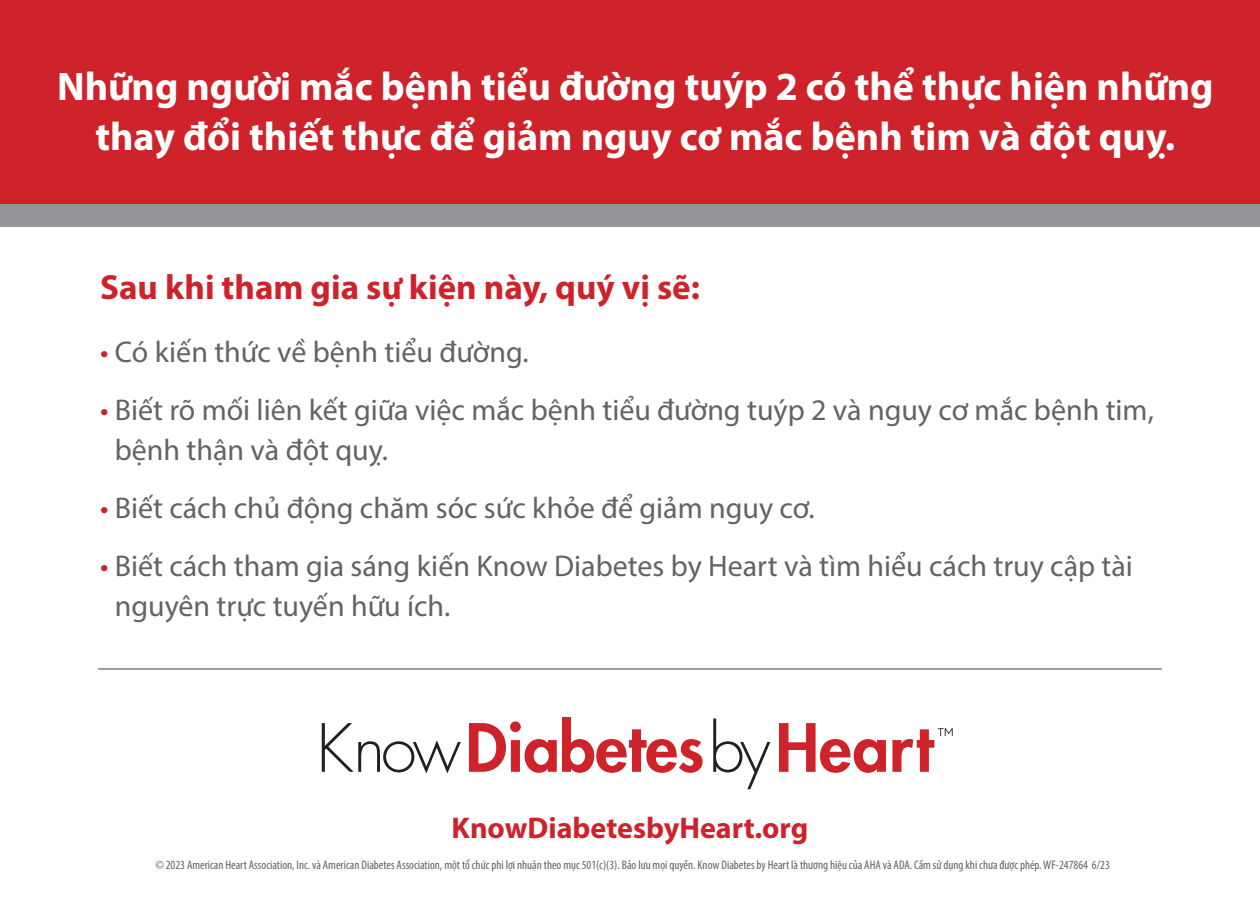
<style>
.page{position:relative;width:1260px;height:900px;background:#fff}
.page>*{position:absolute;margin:0;border:0;box-sizing:border-box;transform-origin:0 0}
.Paragraph_Style_1{font:700 40px/50px "Myriad Pro";color:#fff;text-align:center}
.Paragraph_Style_1-2{font:700 35px "Myriad Pro";color:#ce232a}
.Bullets{font:30px/40px "Myriad Pro";color:#636366}
.Paragraph_Style_1-3{font:700 30px "Myriad Pro";color:#ce232a}
.Legal{font:condensed 12.5px "Myriad Pro";color:#636366}
.s1{color:#ce232a}
</style>
<div class="page">
<div style="left:0;top:0;width:1260px;height:204px;background:#ce232a"></div>
<svg style="left:322px;top:723px;width:139px;height:50px"></svg>
<svg style="left:469px;top:717px;width:234px;height:56px"></svg>
<svg style="left:713px;top:718px;width:57px;height:71px"></svg>
<svg style="left:779px;top:723px;width:107px;height:50px"></svg>
<svg style="left:892px;top:728px;width:61px;height:44px"></svg>
<div style="left:0;top:204px;width:1260px;height:23px;background:#939598"></div>
<hr style="left:98px;top:668px;width:1064px;height:2px;background:#636366">
<h1 class="Paragraph_Style_1" style="left:57px;top:60px;width:1158px">Những người mắc bệnh tiểu đường tuýp 2 có thể thực hiện những thay đổi thiết thực để giảm nguy cơ mắc bệnh tim và đột quỵ.</h1>
<h1 class="Paragraph_Style_1-2" style="left:100px;top:264px;width:601px">Sau khi tham gia sự kiện này, quý vị sẽ:</h1>
<p class="Bullets" style="left:100px;top:331px;width:430px"><span class="s1">•</span> Có kiến thức về bệnh tiểu đường.</p>
<p class="Bullets" style="left:115px;top:389px;width:1041px;text-indent:-15px"><span class="s1">•</span> Biết rõ mối liên kết giữa việc mắc bệnh tiểu đường tuýp 2 và nguy cơ mắc bệnh tim, bệnh thận và đột quỵ.</p>
<p class="Bullets" style="left:100px;top:487px;width:716px"><span class="s1">•</span> Biết cách chủ động chăm sóc sức khỏe để giảm nguy cơ.</p>
<p class="Bullets" style="left:115px;top:545px;width:1020px;text-indent:-15px"><span class="s1">•</span> Biết cách tham gia sáng kiến Know Diabetes by Heart và tìm hiểu cách truy cập tài nguyên trực tuyến hữu ích.</p>
<h1 class="Paragraph_Style_1-3" style="left:452px;top:808px;width:358px">KnowDiabetesbyHeart.org</h1>
<p class="Legal" style="left:155px;top:857px;width:956px">© 2023 American Heart Association, Inc. và American Diabetes Association, một tổ chức phi lợi nhuận theo mục 501(c)(3). Bảo lưu mọi quyền. Know Diabetes by Heart là thương hiệu của AHA và ADA. Cấm sử dụng khi chưa được phép. WF-247864 6/23</p>
</div>
